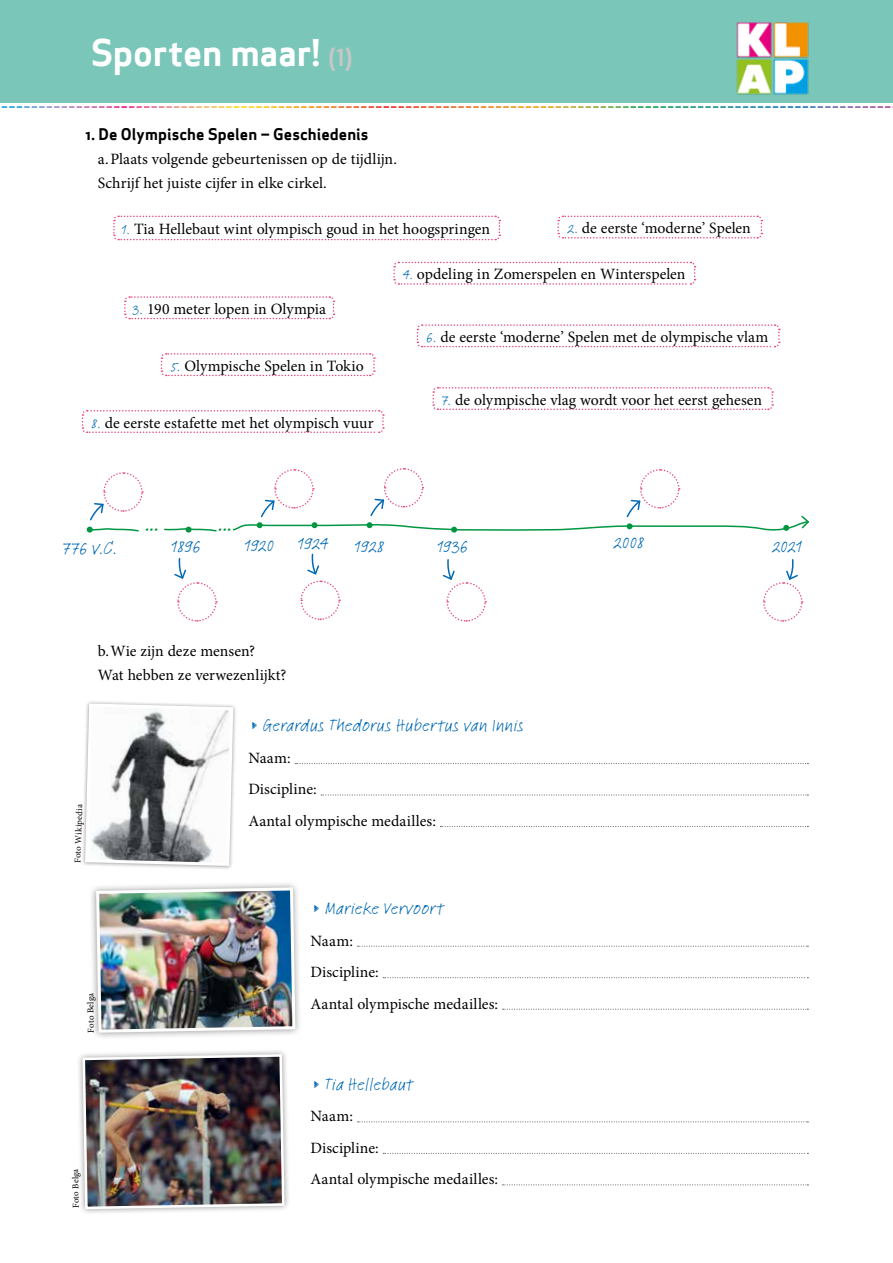
<style>
.page{position:relative;width:893px;height:1263px;background:#fff}
.page>*{position:absolute;margin:0;border:0;box-sizing:border-box;transform-origin:0 0}
.t1{font:36px "Apex Sans Bold ST";letter-spacing:-.005em;color:#fff}
.t2{font:19.5px "Linotype Feltpen";letter-spacing:-.01em;color:#0069b4}
.t3{font:18px "Linotype Feltpen";letter-spacing:.005em;color:#0069b4}
.t4{font:15.75px/31.5px "Minion Pro";color:#000}
.t5{font:15.75px "Apex Sans Bold ST";letter-spacing:.005em;color:#000}
.t6{font:9px "Minion Pro";color:#000}
.t7{font:italic 9px "Apex Sans Book T";color:#009641}
.s1{font-family:"Apex Sans Bold C";font-size:22.5px;color:#c6c6c6}
.s2{font-family:"Linotype Feltpen";color:#0069b4}
</style>
<div class="page">
<div style="left:0;top:0;width:893px;height:102px;background:#7ac6b8"></div>
<img style="left:1px;top:106px;width:892px;height:2px">
<img style="left:736px;top:22px;width:73px;height:73px">
<div style="left:81px;top:700px;width:156px;height:170px;background:#000;opacity:.4"></div>
<svg style="left:84px;top:702px;width:151px;height:165px"></svg>
<div style="left:89px;top:880px;width:213px;height:160px;background:#000;opacity:.4"></div>
<img style="left:95px;top:886px;width:202px;height:148px">
<div style="left:77px;top:1048px;width:214px;height:167px;background:#000;opacity:.4"></div>
<img style="left:81px;top:1053px;width:205px;height:157px">
<svg style="left:295px;top:763px;width:513px;height:1px"></svg>
<svg style="left:321px;top:794px;width:487px;height:1px"></svg>
<svg style="left:440px;top:826px;width:368px;height:1px"></svg>
<svg style="left:357px;top:946px;width:451px;height:1px"></svg>
<svg style="left:383px;top:977px;width:425px;height:1px"></svg>
<svg style="left:502px;top:1009px;width:306px;height:1px"></svg>
<svg style="left:357px;top:1121px;width:451px;height:1px"></svg>
<svg style="left:383px;top:1153px;width:425px;height:1px"></svg>
<svg style="left:502px;top:1184px;width:306px;height:1px"></svg>
<svg style="left:113px;top:215px;width:388px;height:26px"></svg>
<svg style="left:393px;top:261px;width:303px;height:24px"></svg>
<svg style="left:416px;top:324px;width:364px;height:24px"></svg>
<svg style="left:432px;top:387px;width:342px;height:23px"></svg>
<svg style="left:81px;top:410px;width:304px;height:23px"></svg>
<svg style="left:124px;top:296px;width:211px;height:24px"></svg>
<svg style="left:160px;top:353px;width:216px;height:24px"></svg>
<svg style="left:557px;top:215px;width:206px;height:24px"></svg>
<svg style="left:174px;top:558px;width:43px;height:64px"></svg>
<svg style="left:87px;top:472px;width:57px;height:61px"></svg>
<svg style="left:300px;top:553px;width:41px;height:67px"></svg>
<svg style="left:443px;top:559px;width:44px;height:63px"></svg>
<svg style="left:763px;top:559px;width:40px;height:63px"></svg>
<svg style="left:164px;top:527px;width:53px;height:6px"></svg>
<svg style="left:232px;top:468px;width:577px;height:65px"></svg>
<h1 class="t1" style="left:91px;top:29px;width:263px">Sporten maar! <span class="s1">(1)</span></h1>
<p class="t5" style="left:85px;top:124px;width:285px">1. De Olympische Spelen – Geschiedenis</p>
<p class="t4" style="left:98px;top:147px;width:301px;line-height:24px">a.Plaats volgende gebeurtenissen op de tijdlijn.<br>Schrijf het juiste cijfer in elke cirkel.</p>
<p class="t4" style="left:568px;top:212px;width:184px"><span class="s2">2.</span> de eerste ‘moderne’ Spelen</p>
<p class="t4" style="left:122px;top:213px;width:370px"><span class="s2">1.</span> Tia Hellebaut wint olympisch goud in het hoogspringen</p>
<p class="t4" style="left:403px;top:259px;width:284px"><span class="s2">4.</span> opdeling in Zomerspelen en Winterspelen</p>
<p class="t4" style="left:132px;top:293px;width:195px"><span class="s2">3.</span> 190 meter lopen in Olympia</p>
<p class="t4" style="left:171px;top:350px;width:194px"><span class="s2">5.</span> Olympische Spelen in Tokio</p>
<p class="t4" style="left:91px;top:407px;width:284px"><span class="s2">8.</span> de eerste estafette met het olympisch vuur</p>
<p class="t7" style="left:145px;top:524px;width:16px">•••</p>
<p class="t7" style="left:218px;top:524px;width:16px">•••</p>
<p class="t4" style="left:427px;top:321px;width:343px"><span class="s2">6.</span> de eerste ‘moderne’ Spelen met de olympische vlam</p>
<p class="t4" style="left:442px;top:384px;width:322px"><span class="s2">7.</span> de olympische vlag wordt voor het eerst gehesen</p>
<p class="t2" style="left:245px;top:531px;width:86px">1920 1924</p>
<p class="t2" style="left:615px;top:529px;width:31px">2008</p>
<p class="t2" style="left:63px;top:536px;width:55px">776 v.C.</p>
<p class="t2" style="left:355px;top:534px;width:31px">1928</p>
<p class="t2" style="left:437px;top:534px;width:33px">1936</p>
<p class="t2" style="left:773px;top:534px;width:31px">2021</p>
<p class="t2" style="left:171px;top:534px;width:31px">1896</p>
<p class="t4" style="left:98px;top:638px;width:190px;line-height:24px">b.Wie zijn deze mensen?<br>Wat hebben ze verwezenlijkt?</p>
<p class="t6" style="left:71px;top:863px;width:60px;rotate:-88deg">Foto Wikipedia</p>
<p class="t3" style="left:263px;top:714px;width:263px">Gerardus Thedorus Hubertus van Innis</p>
<p class="t4" style="left:248px;top:742px;width:189px">Naam:<br>Discipline:<br>Aantal olympische medailles:</p>
<p class="t6" style="left:85px;top:1033px;width:41px;rotate:-91deg">Foto Belga</p>
<p class="t6" style="left:70px;top:1208px;width:41px;rotate:-91deg">Foto Belga</p>
<p class="t3" style="left:325px;top:897px;width:120px">Marieke Vervoort</p>
<p class="t4" style="left:310px;top:925px;width:189px">Naam:<br>Discipline:<br>Aantal olympische medailles:</p>
<p class="t3" style="left:325px;top:1072px;width:90px">Tia Hellebaut</p>
<p class="t4" style="left:310px;top:1100px;width:189px">Naam:<br>Discipline:<br>Aantal olympische medailles:</p>
</div>
